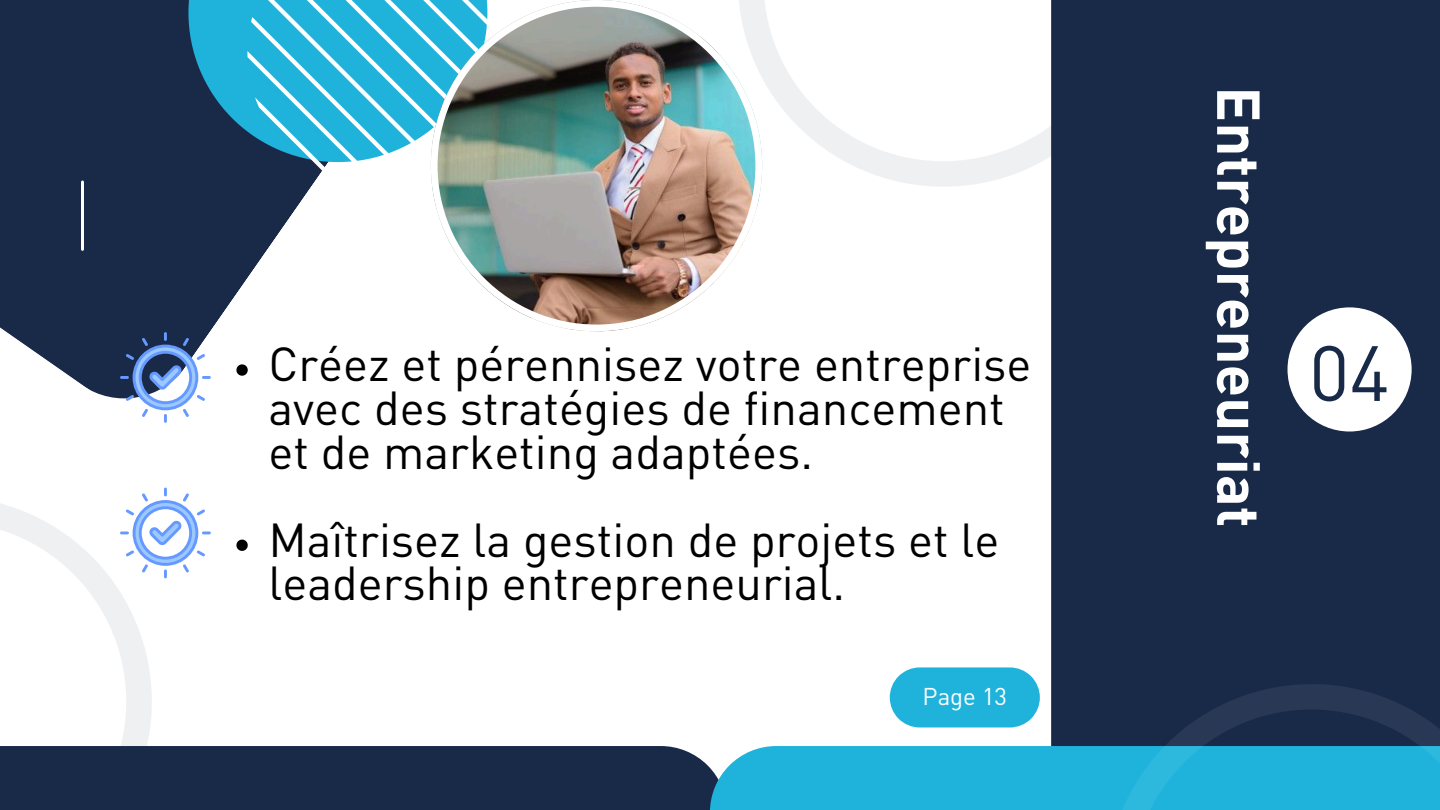
<style>
.page{position:relative;width:1440px;height:810px;background:#fff}
.page>*{position:absolute;margin:0;border:0;box-sizing:border-box;transform-origin:0 0}
.t1{font:77px "DIN Arabic";color:#192a49}
.t2{font:700 59.6px "DIN Arabic";color:#fff}
.t3{font:47.1px/43.8px "DIN Arabic";color:#000}
.t4{font:24px "DIN Arabic";color:#fff}
</style>
<div class="page">
<div style="left:1051px;top:0;width:389px;height:810px;background:#192a49"></div>
<svg style="left:0;top:487px;width:167px;height:259px"></svg>
<svg style="left:236px;top:540px;width:12px;height:11px"></svg>
<svg style="left:0;top:0;width:311px;height:399px;fill:#192a49"></svg>
<svg style="left:188px;top:0;width:59px;height:162px;background:#1c799e"></svg>
<svg style="left:247px;top:0;width:184px;height:187px"></svg>
<hr style="left:81px;top:182px;width:3px;height:67px;background:#fff">
<div style="left:0;top:746px;width:727px;height:64px;background:#192a49"></div>
<div style="left:710px;top:746px;width:730px;height:64px;background:#1fb3dc"></div>
<svg style="left:1123px;top:684px;width:317px;height:126px"></svg>
<svg style="left:762px;top:0;width:290px;height:272px"></svg>
<div style="left:1288px;top:307px;width:124px;height:125px;background:#fff;border-radius:50%"></div>
<svg style="left:120px;top:332px;width:91px;height:91px"></svg>
<svg style="left:120px;top:488px;width:91px;height:90px"></svg>
<img style="left:431px;top:0;width:331px;height:331px">
<svg style="left:890px;top:667px;width:150px;height:60px;background:#33b9df"></svg>
<p class="t3" style="left:268px;top:347px;width:765px">Créez et pérennisez votre entreprise avec des stratégies de financement et de marketing adaptées.</p>
<p class="t3" style="left:268px;top:522px;width:732px">Maîtrisez la gestion de projets et le leadership entrepreneurial.</p>
<p class="t4" style="left:923px;top:687px;width:86px">Page 13</p>
<p class="t2" style="left:1263px;top:86px;width:443px;rotate:90deg">Entrepreneuriat</p>
<h1 class="t1" style="left:1309px;top:342px;width:82px">04</h1>
</div>
